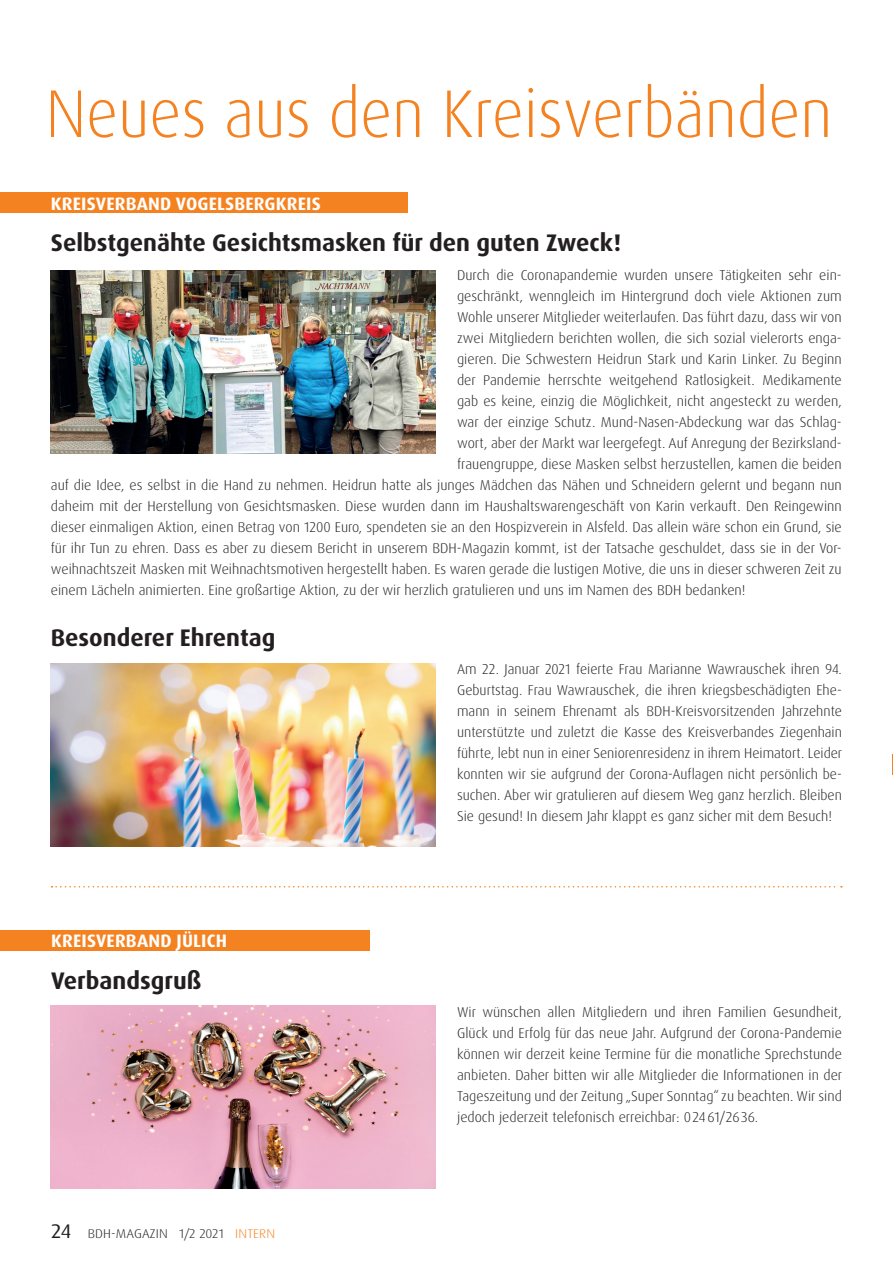
<style>
.page{position:relative;width:893px;height:1263px;background:#fff}
.page>*{position:absolute;margin:0;border:0;box-sizing:border-box;transform-origin:0 0}
.t1{font:300 67.5px "Dax OT";color:#f58220;scale:.93 1}
.t2{font:700 24px "Dax OT";color:#231f20}
.t3{font:700 18px "Dax OT";letter-spacing:.01em;color:#fff}
.t4{font:300 14.25px/21px "Dax OT";color:#231f20;text-align:justify}
.t5{font:300 12.75px "Dax OT";letter-spacing:.01em;color:#231f20;scale:1.06 1}
.s1{font-weight:400;font-size:19.8px}
.s2{color:#f58220}
</style>
<div class="page">
<img style="left:51px;top:663px;width:385px;height:183px">
<svg style="left:52px;top:886px;width:790px;height:1px"></svg>
<div style="left:0;top:930px;width:369px;height:20px;background:#f58220"></div>
<img style="left:51px;top:1006px;width:385px;height:182px">
<div style="left:0;top:192px;width:408px;height:21px;background:#f58220"></div>
<svg style="left:892px;top:754px;width:1px;height:21px"></svg>
<img style="left:51px;top:270px;width:385px;height:183px">
<h1 class="t1" style="left:46px;top:71px;width:847px">Neues aus den Kreisverbänden</h1>
<p class="t3" style="left:51px;top:192px;width:271px">KREISVERBAND VOGELSBERGKREIS</p>
<h2 class="t2" style="left:51px;top:228px;width:572px">Selbstgenähte Gesichtsmasken für den guten Zweck!</h2>
<p class="t4" style="left:457px;top:264px;width:386px">Durch die Coronapandemie wurden unsere Tätigkeiten sehr ein-</p>
<p class="t4" style="left:457px;top:285px;width:386px">geschränkt, wenngleich im Hintergrund doch viele Aktionen zum</p>
<p class="t4" style="left:457px;top:306px;width:386px">Wohle unserer Mitglieder weiterlaufen. Das führt dazu, dass wir von</p>
<p class="t4" style="left:457px;top:327px;width:386px">zwei Mitgliedern berichten wollen, die sich sozial vielerorts enga-</p>
<p class="t4" style="left:457px;top:348px;width:386px">gieren. Die Schwestern Heidrun Stark und Karin Linker. Zu Beginn</p>
<p class="t4" style="left:457px;top:369px;width:386px">der Pandemie herrschte weitgehend Ratlosigkeit. Medikamente</p>
<p class="t4" style="left:457px;top:390px;width:386px">gab es keine, einzig die Möglichkeit, nicht angesteckt zu werden,</p>
<p class="t4" style="left:457px;top:411px;width:386px">war der einzige Schutz. Mund-Nasen-Abdeckung war das Schlag-</p>
<p class="t4" style="left:457px;top:432px;width:386px">wort, aber der Markt war leergefegt. Auf Anregung der Bezirksland-</p>
<p class="t4" style="left:457px;top:453px;width:386px">frauengruppe, diese Masken selbst herzustellen, kamen die beiden</p>
<p class="t4" style="left:51px;top:474px;width:792px">auf die Idee, es selbst in die Hand zu nehmen. Heidrun hatte als junges Mädchen das Nähen und Schneidern gelernt und begann nun</p>
<p class="t4" style="left:51px;top:495px;width:792px">daheim mit der Herstellung von Gesichtsmasken. Diese wurden dann im Haushaltswarengeschäft von Karin verkauft. Den Reingewinn</p>
<p class="t4" style="left:51px;top:516px;width:792px">dieser einmaligen Aktion, einen Betrag von 1200 Euro, spendeten sie an den Hospizverein in Alsfeld. Das allein wäre schon ein Grund, sie</p>
<p class="t4" style="left:51px;top:537px;width:792px">für ihr Tun zu ehren. Dass es aber zu diesem Bericht in unserem BDH-Magazin kommt, ist der Tatsache geschuldet, dass sie in der Vor-</p>
<p class="t4" style="left:51px;top:558px;width:792px">weihnachtszeit Masken mit Weihnachtsmotiven hergestellt haben. Es waren gerade die lustigen Motive, die uns in dieser schweren Zeit zu</p>
<p class="t4" style="left:51px;top:579px;width:696px">einem Lächeln animierten. Eine großartige Aktion, zu der wir herzlich gratulieren und uns im Namen des BDH bedanken!</p>
<h2 class="t2" style="left:51px;top:622px;width:226px">Besonderer Ehrentag</h2>
<p class="t3" style="left:51px;top:929px;width:177px">KREISVERBAND JÜLICH</p>
<h2 class="t2" style="left:51px;top:965px;width:152px">Verbandsgruß</h2>
<p class="t5" style="left:51px;top:1225px;width:213px"><span class="s1">24</span> BDH-MAGAZIN 1/2 2021 <span class="s2">INTERN</span></p>
<p class="t4" style="left:457px;top:659px;width:387px">Am 22. Januar 2021 feierte Frau Marianne Wawrauschek ihren 94.<br>Geburtstag. Frau Wawrauschek, die ihren kriegsbeschädigten Ehe&shy;mann in seinem Ehrenamt als BDH-Kreisvorsitzenden Jahrzehnte unterstützte und zuletzt die Kasse des Kreisverbandes Ziegenhain führte, lebt nun in einer Seniorenresidenz in ihrem Heimatort. Leider konnten wir sie aufgrund der Corona-Auflagen nicht persönlich be&shy;suchen. Aber wir gratulieren auf diesem Weg ganz herzlich. Bleiben Sie gesund! In diesem Jahr klappt es ganz sicher mit dem Besuch!</p>
<p class="t4" style="left:457px;top:1001px;width:387px">Wir wünschen allen Mitgliedern und ihren Familien Gesundheit, Glück und Erfolg für das neue Jahr. Aufgrund der Corona-Pandemie können wir derzeit keine Termine für die monatliche Sprechstunde anbieten. Daher bitten wir alle Mitglieder die Informationen in der Tageszeitung und der Zeitung „Super Sonntag“ zu beachten. Wir sind jedoch jederzeit telefonisch erreichbar: 02461/2636.</p>
</div>
